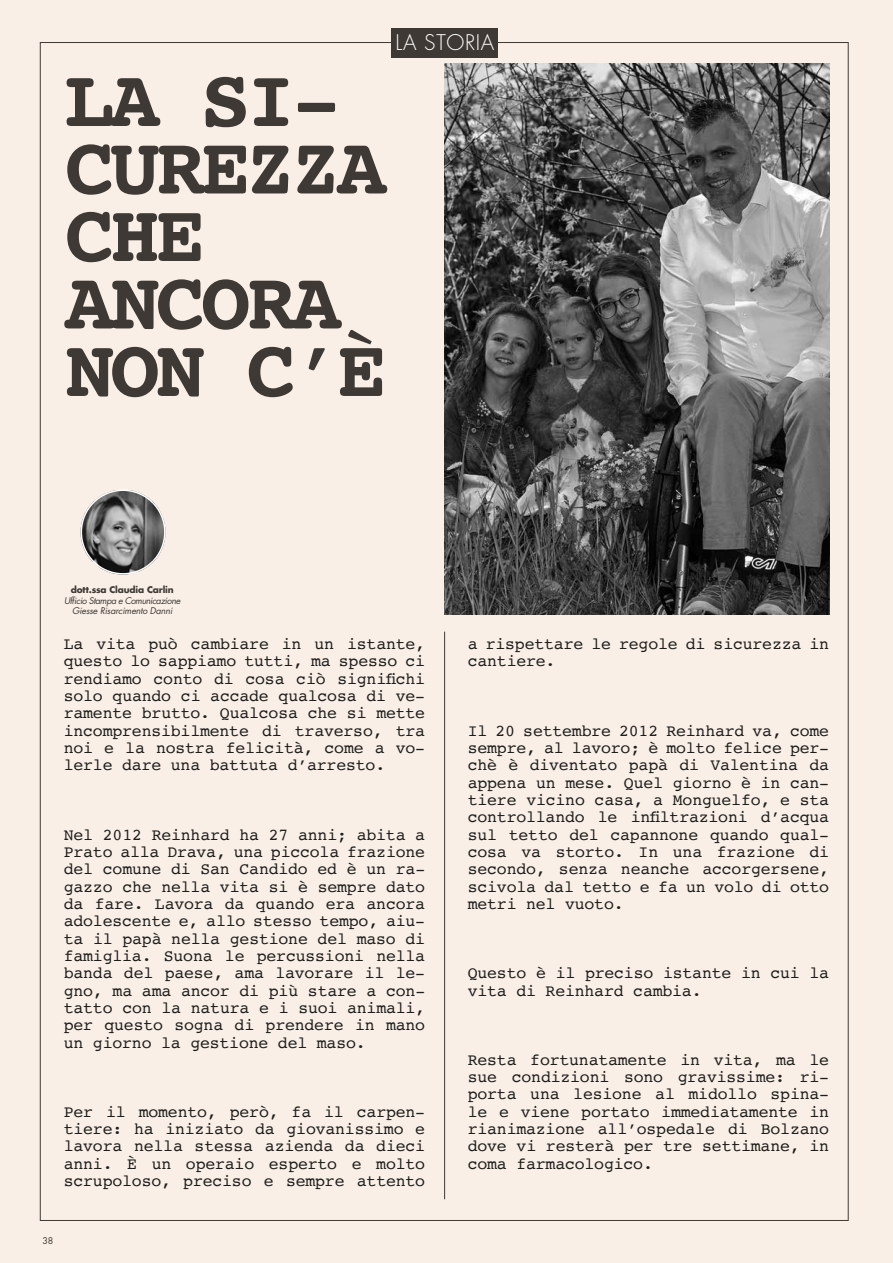
<style>
.page{position:relative;width:893px;height:1263px;background:#f9efe7}
.page>*{position:absolute;margin:0;border:0;box-sizing:border-box;transform-origin:0 0}
.t1{font:700 82.5px/67.5px "Courier";letter-spacing:-.05em;color:#3e3935}
.t2{font:300 21px "Futura Std";letter-spacing:.03em;color:#fff}
.t3{font:16.5px/17.2px "Courier";letter-spacing:-.01em;color:#1d1d1b;text-align:justify}
.t4{font:italic 9px/10.8px "Futura Std";letter-spacing:-.05em;color:#3e3935;text-align:center}
.t5{font:700 9px "Futura Std";letter-spacing:-.02em;color:#3e3935}
.t6{font:9px "Futura Std";color:#3e3935}
</style>
<div class="page">
<hr style="left:444px;top:632px;width:1px;height:567px;background:#3e3935">
<div style="left:392px;top:28px;width:106px;height:29px;background:#3e3935"></div>
<img style="left:81px;top:492px;width:82px;height:83px">
<div style="left:81px;top:489px;width:85px;height:86px;border:2px solid #fff;border-radius:50%"></div>
<img style="left:444px;top:64px;width:385px;height:550px">
<p class="t2" style="left:396px;top:29px;width:100px">LA STORIA</p>
<h1 class="t1" style="left:65px;top:63px;width:323px">LA SI-<br>CUREZZA<br>CHE<br>ANCORA<br>NON C’È</h1>
<p class="t5" style="left:71px;top:583px;width:104px">dott.ssa Claudia Carlin</p>
<p class="t4" style="left:64px;top:595px;width:118px">Ufficio Stampa e Comunicazione<br>Giesse Risarcimento Danni</p>
<p class="t3" style="left:64px;top:635px;width:363px">La vita può cambiare in un istante, questo lo sappiamo tutti, ma spesso ci rendiamo conto di cosa ciò significhi solo quando ci accade qualcosa di ve&shy;ramente brutto. Qualcosa che si mette incomprensibilmente di traverso, tra noi e la nostra felicità, come a vo&shy;lerle dare una battuta d’arresto.</p>
<p class="t3" style="left:64px;top:825px;width:363px">Nel 2012 Reinhard ha 27 anni; abita a Prato alla Drava, una piccola frazione del comune di San Candido ed è un ra&shy;gazzo che nella vita si è sempre dato da fare. Lavora da quando era ancora adolescente e, allo stesso tempo, aiu&shy;ta il papà nella gestione del maso di famiglia. Suona le percussioni nella banda del paese, ama lavorare il le&shy;gno, ma ama ancor di più stare a con&shy;tatto con la natura e i suoi animali, per questo sogna di prendere in mano un giorno la gestione del maso.</p>
<p class="t3" style="left:64px;top:1102px;width:363px">Per il momento, però, fa il carpen&shy;tiere: ha iniziato da giovanissimo e lavora nella stessa azienda da dieci anni. È un operaio esperto e molto scrupoloso, preciso e sempre attento</p>
<p class="t6" style="left:43px;top:1235px;width:12px">38</p>
<p class="t3" style="left:468px;top:635px;width:363px">a rispettare le regole di sicurezza in cantiere.</p>
<p class="t3" style="left:468px;top:721px;width:363px">Il 20 settembre 2012 Reinhard va, come sempre, al lavoro; è molto felice per&shy;chè è diventato papà di Valentina da appena un mese. Quel giorno è in can&shy;tiere vicino casa, a Monguelfo, e sta controllando le infiltrazioni d’acqua sul tetto del capannone quando qual&shy;cosa va storto. In una frazione di secondo, senza neanche accorgersene, scivola dal tetto e fa un volo di otto metri nel vuoto.</p>
<p class="t3" style="left:468px;top:964px;width:363px">Questo è il preciso istante in cui la vita di Reinhard cambia.</p>
<p class="t3" style="left:468px;top:1050px;width:363px">Resta fortunatamente in vita, ma le sue condizioni sono gravissime: ri&shy;porta una lesione al midollo spina&shy;le e viene portato immediatamente in rianimazione all’ospedale di Bolzano dove vi resterà per tre settimane, in coma farmacologico.</p>
</div>
